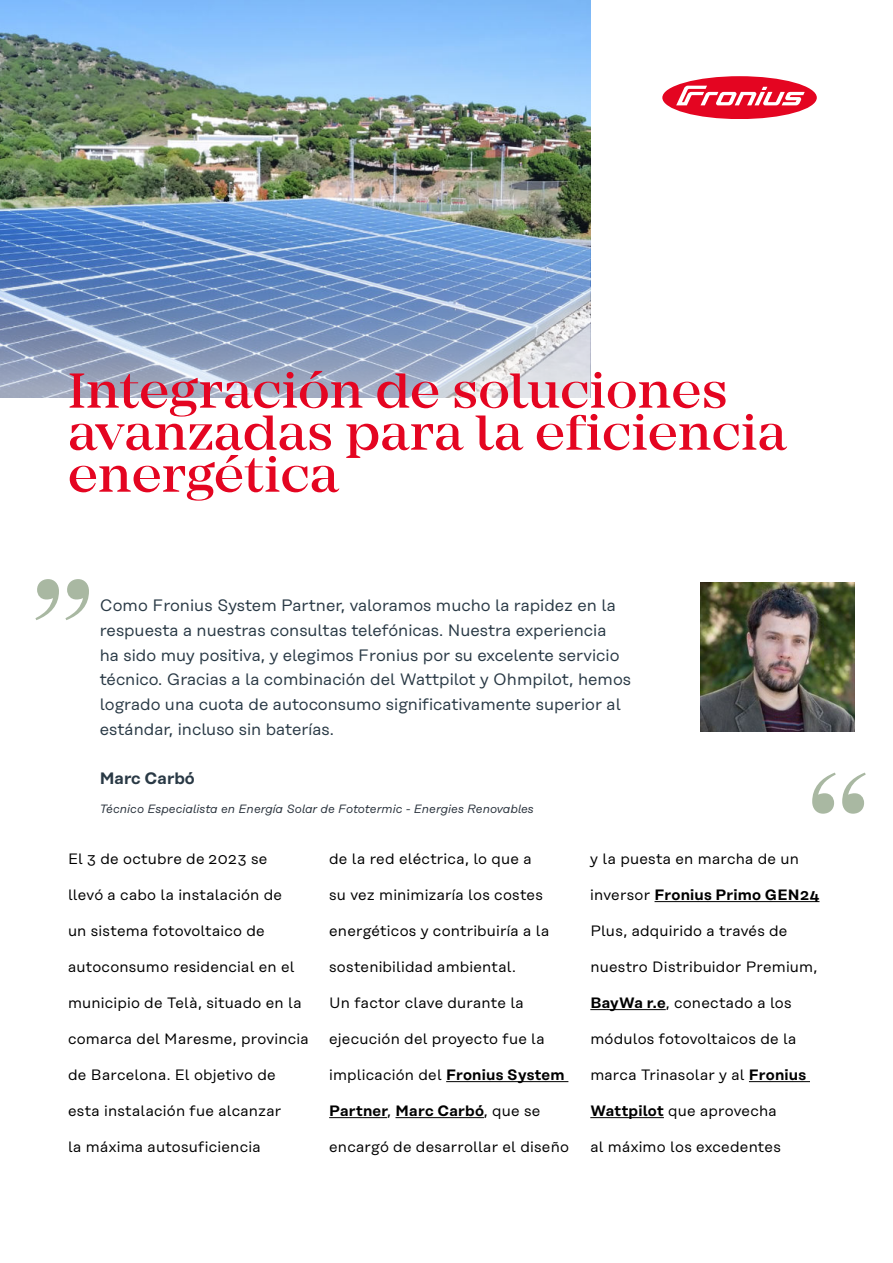
<style>
.page{position:relative;width:893px;height:1263px;background:#fff}
.page>*{position:absolute;margin:0;border:0;box-sizing:border-box;transform-origin:0 0}
.t1{font:500 51px/42px "Mirador";color:#e40521}
.t2{font:16.5px/24.8px "Rational Text";color:#293945}
.t3{font:600 16.5px "Rational Text";color:#293945}
.t4{font:15px "Rational Text";letter-spacing:.015em;color:#000}
.t5{font:600 15px "Rational Text";letter-spacing:.015em;color:#000}
.t6{font:italic 12px "Rational Text";color:#29323c}
.s1{font-weight:600}
.s2{font-weight:400}
</style>
<div class="page">
<img style="left:700px;top:583px;width:155px;height:149px">
<img style="left:0;top:0;width:590px;height:210px">
<svg style="left:35px;top:579px;width:54px;height:41px"></svg>
<svg style="left:812px;top:772px;width:54px;height:42px"></svg>
<hr style="left:446px;top:1081px;width:122px;height:1px;background:#000">
<hr style="left:329px;top:1117px;width:58px;height:1px;background:#000">
<hr style="left:395px;top:1117px;width:89px;height:1px;background:#000">
<hr style="left:654px;top:901px;width:165px;height:1px;background:#000">
<hr style="left:590px;top:1009px;width:76px;height:1px;background:#000">
<hr style="left:749px;top:1081px;width:61px;height:1px;background:#000">
<hr style="left:590px;top:1117px;width:74px;height:1px;background:#000">
<img style="left:0;top:210px;width:590px;height:188px">
<svg style="left:662px;top:76px;width:155px;height:42px"></svg>
<h1 class="t1" style="left:68px;top:373px;width:720px">Integración de soluciones avanzadas para la eficiencia energética</h1>
<p class="t2" style="left:100px;top:594px;width:533px">Como Fronius System Partner, valoramos mucho la rapidez en la respuesta a nuestras consultas telefónicas. Nuestra experiencia<br>ha sido muy positiva, y elegimos Fronius por su excelente servicio técnico. Gracias a la combinación del Wattpilot y Ohmpilot, hemos logrado una cuota de autoconsumo significativamente superior al estándar, incluso sin baterías.</p>
<p class="t3" style="left:100px;top:773px;width:97px">Marc Carbó</p>
<p class="t6" style="left:100px;top:804px;width:435px">Técnico Especialista en Energía Solar de Fototermic - Energies Renovables</p>
<p class="t4" style="left:68px;top:852px;width:201px">El 3 de octubre de 2023 se</p>
<p class="t4" style="left:68px;top:888px;width:216px">llevó a cabo la instalación de</p>
<p class="t4" style="left:68px;top:924px;width:198px">un sistema fotovoltaico de</p>
<p class="t4" style="left:68px;top:960px;width:228px">autoconsumo residencial en el</p>
<p class="t4" style="left:68px;top:996px;width:235px">municipio de Telà, situado en la</p>
<p class="t4" style="left:68px;top:1032px;width:242px">comarca del Maresme, provincia</p>
<p class="t4" style="left:68px;top:1068px;width:209px">de Barcelona. El objetivo de</p>
<p class="t4" style="left:68px;top:1104px;width:215px">esta instalación fue alcanzar</p>
<p class="t4" style="left:68px;top:1140px;width:194px">la máxima autosuficiencia</p>
<p class="t4" style="left:329px;top:852px;width:204px">de la red eléctrica, lo que a</p>
<p class="t4" style="left:329px;top:888px;width:215px">su vez minimizaría los costes</p>
<p class="t4" style="left:329px;top:924px;width:222px">energéticos y contribuiría a la</p>
<p class="t4" style="left:329px;top:960px;width:188px">sostenibilidad ambiental.</p>
<p class="t4" style="left:329px;top:996px;width:196px">Un factor clave durante la</p>
<p class="t4" style="left:329px;top:1032px;width:217px">ejecución del proyecto fue la</p>
<p class="t4" style="left:329px;top:1068px;width:237px">implicación del <span class="s1">Fronius System</span></p>
<p class="t5" style="left:329px;top:1105px;width:213px">Partner<span class="s2">,</span> Marc Carbó<span class="s2">, que se</span></p>
<p class="t4" style="left:329px;top:1140px;width:241px">encargó de desarrollar el diseño</p>
<p class="t4" style="left:590px;top:852px;width:210px">y la puesta en marcha de un</p>
<p class="t5" style="left:590px;top:889px;width:231px"><span class="s2">inversor</span> Fronius Primo GEN24</p>
<p class="t4" style="left:590px;top:924px;width:199px">Plus, adquirido a través de</p>
<p class="t4" style="left:590px;top:960px;width:229px">nuestro Distribuidor Premium,</p>
<p class="t4" style="left:590px;top:996px;width:203px"><span class="s1">BayWa r.e</span>, conectado a los</p>
<p class="t4" style="left:590px;top:1032px;width:208px">módulos fotovoltaicos de la</p>
<p class="t4" style="left:590px;top:1068px;width:217px">marca Trinasolar y al <span class="s1">Fronius</span></p>
<p class="t4" style="left:590px;top:1104px;width:188px"><span class="s1">Wattpilot</span> que aprovecha</p>
<p class="t4" style="left:590px;top:1140px;width:192px">al máximo los excedentes</p>
</div>
